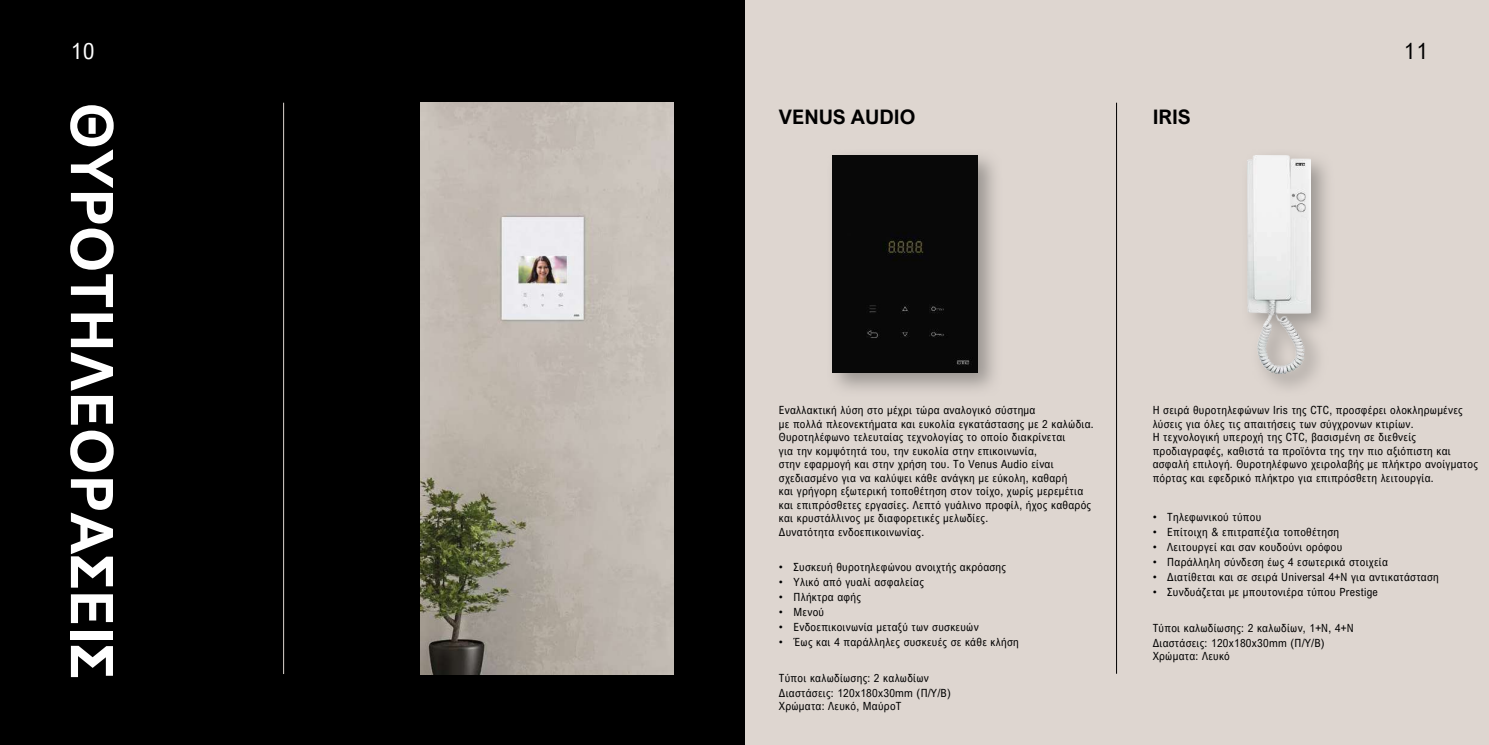
<style>
.page{position:relative;width:1489px;height:745px;background:#fff}
.page>*{position:absolute;margin:0;border:0;box-sizing:border-box;transform-origin:0 0}
.t1{font:700 58.75px "Arial Nova";letter-spacing:.01em;color:#fff}
.t2{font:22.5px "Arial Nova Cond";color:#fff}
.t3{font:22.5px "Arial Nova Cond";color:#000}
.t4{font:700 20px "Arial Nova";color:#000}
.t5{font:11.25px/13.5px "Arial Nova Cond";letter-spacing:.025em;color:#000}
</style>
<div class="page">
<div style="left:744px;top:0;width:744px;height:744px;background:#ded6d0"></div>
<div style="left:0;top:0;width:744px;height:744px;background:#000"></div>
<hr style="left:1116px;top:103px;width:1px;height:570px;background:#000">
<svg style="left:832px;top:155px;width:163px;height:235px"></svg>
<div style="left:832px;top:155px;width:145px;height:217px;background:#080808"></div>
<svg style="left:1265px;top:159px;width:62px;height:229px"></svg>
<img style="left:1247px;top:155px;width:63px;height:218px">
<hr style="left:283px;top:103px;width:1px;height:570px;background:#ded6d0">
<img style="left:420px;top:103px;width:253px;height:570px">
<h2 class="t2" style="left:71px;top:37px;width:25px">10</h2>
<h2 class="t3" style="left:1403px;top:37px;width:25px">11</h2>
<h1 class="t1" style="left:126px;top:103px;width:577px;rotate:90deg">ΘΥΡΟΤΗΛΕΟΡΑΣΕΙΣ</h1>
<h3 class="t4" style="left:778px;top:105px;width:138px">VENUS AUDIO</h3>
<h3 class="t4" style="left:1152px;top:105px;width:40px">IRIS</h3>
<p class="t5" style="left:1152px;top:403px;width:327px">Η σειρά θυροτηλεφώνων Iris της CTC, προσφέρει ολοκληρωμένες λύσεις για όλες τις απαιτήσεις των σύγχρονων κτιρίων.<br>Η τεχνολογική υπεροχή της CTC, βασισμένη σε διεθνείς προδιαγραφές, καθιστά τα προϊόντα της την πιο αξιόπιστη και ασφαλή επιλογή. Θυροτηλέφωνο χειρολαβής με πλήκτρο ανοίγματος πόρτας και εφεδρικό πλήκτρο για επιπρόσθετη λειτουργία.</p>
<p class="t5" style="left:1152px;top:509px;width:110px">• Τηλεφωνικού τύπου</p>
<p class="t5" style="left:1152px;top:524px;width:188px">• Επίτοιχη &amp; επιτραπέζια τοποθέτηση</p>
<p class="t5" style="left:1152px;top:539px;width:191px">• Λειτουργεί και σαν κουδούνι ορόφου</p>
<p class="t5" style="left:1152px;top:554px;width:237px">• Παράλληλη σύνδεση έως 4 εσωτερικά στοιχεία</p>
<p class="t5" style="left:1152px;top:569px;width:288px">• Διατίθεται και σε σειρά Universal 4+N για αντικατάσταση</p>
<p class="t5" style="left:1152px;top:584px;width:227px">• Συνδυάζεται με μπουτονιέρα τύπου Prestige</p>
<p class="t5" style="left:1152px;top:619px;width:202px;line-height:15px">Τύποι καλωδίωσης: 2 καλωδίων, 1+Ν, 4+Ν<br>Διαστάσεις: 120x180x30mm (Π/Υ/Β)</p>
<p class="t5" style="left:1152px;top:649px;width:79px">Χρώματα: Λευκό</p>
<p class="t5" style="left:778px;top:403px;width:316px">Εναλλακτική λύση στο μέχρι τώρα αναλογικό σύστημα<br>με πολλά πλεονεκτήματα και ευκολία εγκατάστασης με 2 καλώδια.<br>Θυροτηλέφωνο τελευταίας τεχνολογίας το οποίο διακρίνεται<br>για την κομψότητά του, την ευκολία στην επικοινωνία,<br>στην εφαρμογή και στην χρήση του. Το Venus Audio είναι σχεδιασμένο για να καλύψει κάθε ανάγκη με εύκολη, καθαρή<br>και γρήγορη εξωτερική τοποθέτηση στον τοίχο, χωρίς μερεμέτια και επιπρόσθετες εργασίες. Λεπτό γυάλινο προφίλ, ήχος καθαρός και κρυστάλλινος με διαφορετικές μελωδίες.<br>Δυνατότητα ενδοεπικοινωνίας.</p>
<p class="t5" style="left:778px;top:559px;width:229px">• Συσκευή θυροτηλεφώνου ανοιχτής ακρόασης</p>
<p class="t5" style="left:778px;top:574px;width:146px">• Υλικό από γυαλί ασφαλείας</p>
<p class="t5" style="left:778px;top:589px;width:84px">• Πλήκτρα αφής</p>
<p class="t5" style="left:778px;top:604px;width:47px">• Μενού</p>
<p class="t5" style="left:778px;top:619px;width:201px">• Ενδοεπικοινωνία μεταξύ των συσκευών</p>
<p class="t5" style="left:778px;top:634px;width:241px">• Έως και 4 παράλληλες συσκευές σε κάθε κλήση</p>
<p class="t5" style="left:778px;top:669px;width:173px;line-height:15px">Τύποι καλωδίωσης: 2 καλωδίων<br>Διαστάσεις: 120x180x30mm (Π/Υ/Β)</p>
<p class="t5" style="left:778px;top:699px;width:124px">Χρώματα: Λευκό, ΜαύροT</p>
</div>
